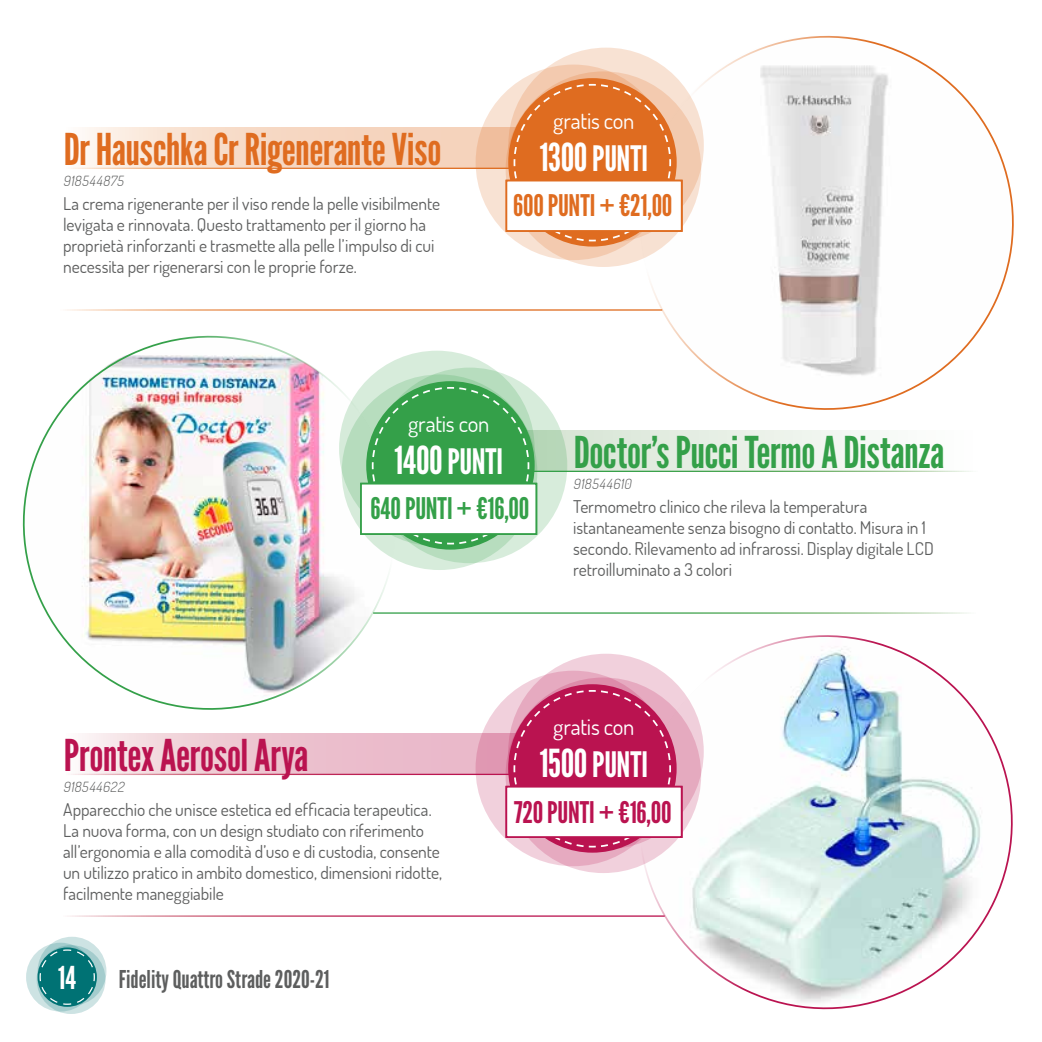
<style>
.page{position:relative;width:1042px;height:1042px;background:#fff}
.page>*{position:absolute;margin:0;border:0;box-sizing:border-box;transform-origin:0 0}
.t1{font:43.75px "League Gothic";letter-spacing:-.015em;color:#df6c20}
.t2{font:43.75px "League Gothic";letter-spacing:-.015em;color:#34a049}
.t3{font:43.75px "League Gothic";letter-spacing:-.01em;color:#ba1350}
.t4{font:35px "League Gothic";letter-spacing:-.005em;color:#fff}
.t5{font:31.5px "League Gothic";color:#fff}
.t6{font:29.75px "League Gothic";letter-spacing:-.005em;color:#df6c20}
.t7{font:29.75px "League Gothic";color:#34a049}
.t8{font:29.75px "League Gothic";letter-spacing:-.01em;color:#ba1350}
.t9{font:24.5px "League Gothic";color:#5d5e5e}
.t10{font:22.75px "Dosis";letter-spacing:-.015em;color:#fff}
.t11{font:17.5px/21px "Dosis";letter-spacing:-.005em;color:#5d5e5e}
.t12{font:italic 300 14px "Dosis";color:#5d5e5e}
.s1{font-size:38.5px}
</style>
<div class="page">
<svg style="left:73px;top:128px;width:409px;height:40px;background:#f7dcc9"></svg>
<svg style="left:476px;top:65px;width:195px;height:195px;background:#f5d4be"></svg>
<svg style="left:506px;top:71px;width:195px;height:196px"></svg>
<svg style="left:508px;top:48px;width:196px;height:195px;background:#f1c3a4"></svg>
<svg style="left:513px;top:83px;width:99px;height:159px;background:#e27b37"></svg>
<svg style="left:561px;top:431px;width:398px;height:40px"></svg>
<svg style="left:372px;top:368px;width:195px;height:195px;background:#c9e3cc"></svg>
<svg style="left:342px;top:374px;width:195px;height:196px;background:#aed8b6"></svg>
<svg style="left:339px;top:351px;width:196px;height:195px;background:#afd9b7"></svg>
<svg style="left:424px;top:386px;width:106px;height:159px;background:#48a95a"></svg>
<svg style="left:78px;top:734px;width:403px;height:40px;background:#eec8d3"></svg>
<svg style="left:475px;top:670px;width:196px;height:196px;background:#ebbccd"></svg>
<svg style="left:505px;top:677px;width:196px;height:196px"></svg>
<svg style="left:508px;top:654px;width:196px;height:195px;background:#e29fb7"></svg>
<svg style="left:513px;top:689px;width:98px;height:159px;background:#c12d63"></svg>
<img style="left:22px;top:309px;width:402px;height:426px">
<svg style="left:612px;top:35px;width:402px;height:400px"></svg>
<svg style="left:611px;top:612px;width:402px;height:398px"></svg>
<svg style="left:26px;top:942px;width:69px;height:69px"></svg>
<svg style="left:37px;top:945px;width:69px;height:69px"></svg>
<svg style="left:38px;top:936px;width:68px;height:69px"></svg>
<svg style="left:39px;top:949px;width:57px;height:56px;background:#258688"></svg>
<div style="left:505px;top:180px;width:177px;height:52px;background:#fff;border:2px solid #df6c20"></div>
<div style="left:360px;top:483px;width:177px;height:52px;background:#fff;border:2px solid #34a049"></div>
<div style="left:505px;top:786px;width:177px;height:52px;background:#fff;border:2px solid #ba1350"></div>
<h3 class="t10" style="left:553px;top:106px;width:83px">gratis con</h3>
<h2 class="t4" style="left:540px;top:138px;width:110px"><span class="s1">1300</span> PUNTI</h2>
<h1 class="t1" style="left:64px;top:123px;width:379px">Dr Hauschka Cr Rigenerante Viso</h1>
<p class="t12" style="left:63px;top:172px;width:65px">918544875</p>
<p class="t11" style="left:63px;top:193px;width:378px">La crema rigenerante per il viso rende la pelle visibilmente levigata e rinnovata. Questo trattamento per il giorno ha proprietà rinforzanti e trasmette alla pelle l’impulso di cui necessita per rigenerarsi con le proprie forze.</p>
<h3 class="t6" style="left:513px;top:188px;width:161px">600 PUNTI + €21,00</h3>
<h3 class="t10" style="left:408px;top:409px;width:83px">gratis con</h3>
<h2 class="t4" style="left:394px;top:441px;width:110px"><span class="s1">1400</span> PUNTI</h2>
<h3 class="t7" style="left:370px;top:491px;width:160px">640 PUNTI + €16,00</h3>
<h1 class="t2" style="left:574px;top:426px;width:372px">Doctor’s Pucci Termo A Distanza</h1>
<p class="t12" style="left:573px;top:475px;width:63px">918544610</p>
<p class="t11" style="left:573px;top:496px;width:362px">Termometro clinico che rileva la temperatura istantaneamente senza bisogno di contatto. Misura in 1 secondo. Rilevamento ad infrarossi. Display digitale LCD retroilluminato a 3 colori</p>
<h3 class="t10" style="left:553px;top:712px;width:83px">gratis con</h3>
<h2 class="t4" style="left:540px;top:744px;width:110px"><span class="s1">1500</span> PUNTI</h2>
<h1 class="t3" style="left:64px;top:729px;width:246px">Prontex Aerosol Arya</h1>
<p class="t12" style="left:63px;top:778px;width:66px">918544622</p>
<p class="t11" style="left:63px;top:799px;width:381px">Apparecchio che unisce estetica ed efficacia terapeutica.<br>La nuova forma, con un design studiato con riferimento all’ergonomia e alla comodità d’uso e di custodia, consente un utilizzo pratico in ambito domestico, dimensioni ridotte, facilmente maneggiabile</p>
<h3 class="t8" style="left:514px;top:794px;width:159px">720 PUNTI + €16,00</h3>
<h3 class="t5" style="left:58px;top:958px;width:19px">14</h3>
<h3 class="t9" style="left:119px;top:964px;width:212px">Fidelity Quattro Strade 2020-21</h3>
</div>
